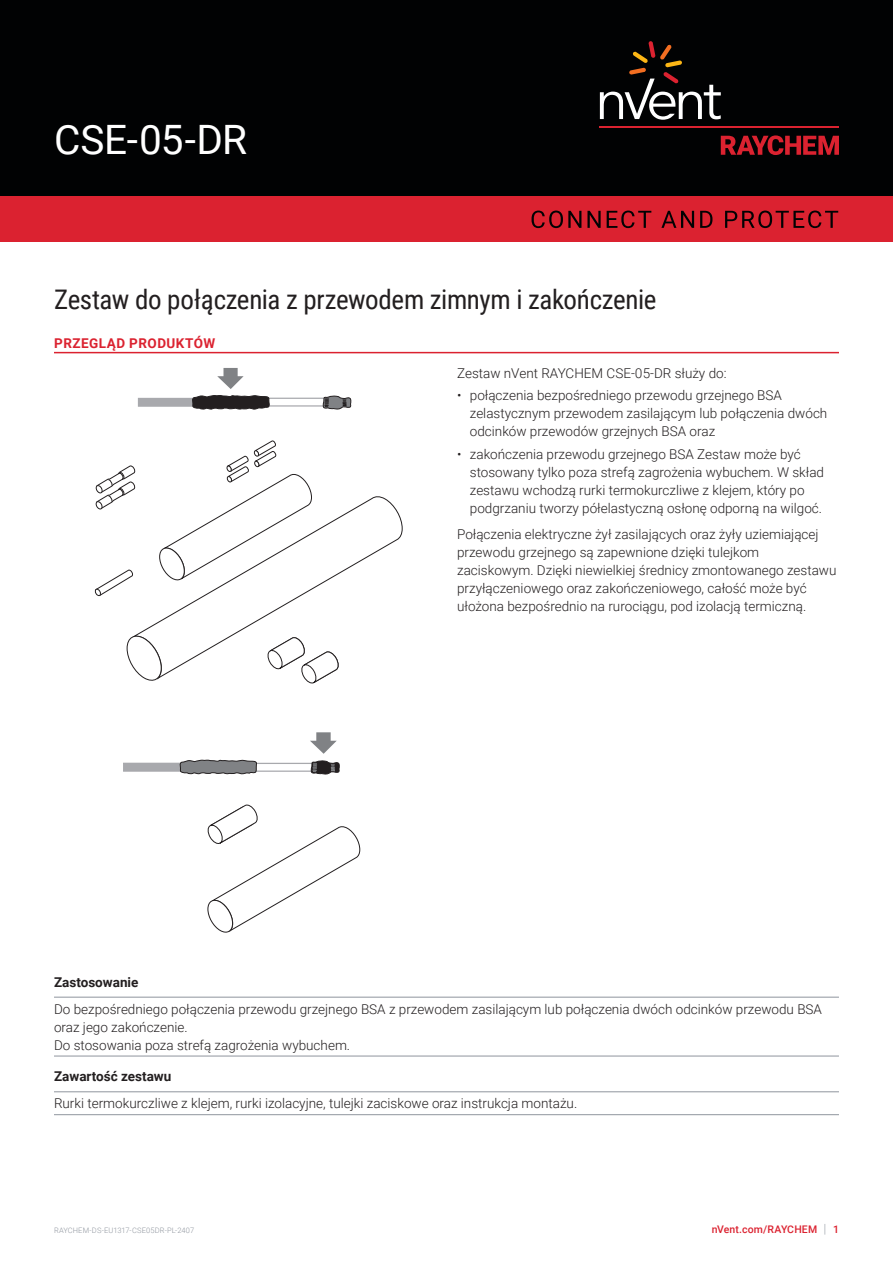
<style>
.page{position:relative;width:893px;height:1263px;background:#fff}
.page>*{position:absolute;margin:0;border:0;box-sizing:border-box;transform-origin:0 0}
.Title_Product_Name{font:40.5px "Roboto";letter-spacing:-.01em;color:#fff}
.Product_Description{font:27px "Roboto Condensed";letter-spacing:-.015em;color:#231f20}
.Bodytext_1{font:300 13.5px/18px "Roboto";color:#231f20}
.Bodytext_2{font:300 13.5px/18px "Roboto";color:#231f20}
.Subhead_L-2{font:700 13.5px "Roboto";color:#231f20}
.Subhead{font:700 13.5px "Roboto";letter-spacing:.035em;color:#db2230}
.t1{font:500 10.5px "Roboto";letter-spacing:.015em;color:#db2230}
.t2{font:300 7.5px "Roboto";letter-spacing:.015em;color:#8f959e}
.s1{font-weight:300;font-size:12.6px;color:#8f959e}
</style>
<div class="page">
<div style="left:0;top:0;width:893px;height:196px;background:#010203"></div>
<div style="left:0;top:196px;width:893px;height:45px;background:#db2230"></div>
<svg style="left:532px;top:211px;width:306px;height:17px"></svg>
<svg style="left:721px;top:135px;width:118px;height:20px"></svg>
<hr style="left:600px;top:127px;width:239px;height:1px;background:#db2230">
<svg style="left:600px;top:41px;width:121px;height:79px"></svg>
<hr style="left:54px;top:352px;width:785px;height:1px;background:#db2230">
<svg style="left:306px;top:680px;width:13px;height:4px"></svg>
<svg style="left:207px;top:804px;width:154px;height:129px"></svg>
<svg style="left:139px;top:496px;width:264px;height:184px"></svg>
<svg style="left:126px;top:633px;width:36px;height:48px"></svg>
<svg style="left:95px;top:465px;width:41px;height:45px"></svg>
<div style="left:138px;top:398px;width:59px;height:8px;background:#a8a9ad"></div>
<div style="left:138px;top:398px;width:60px;height:9px;border:1px solid #a8a9ad"></div>
<svg style="left:217px;top:368px;width:27px;height:21px"></svg>
<svg style="left:192px;top:395px;width:160px;height:15px"></svg>
<div style="left:124px;top:763px;width:57px;height:8px;background:#a8a9ad"></div>
<div style="left:123px;top:763px;width:59px;height:9px;border:1px solid #a8a9ad"></div>
<svg style="left:94px;top:569px;width:39px;height:27px"></svg>
<svg style="left:150px;top:440px;width:162px;height:142px"></svg>
<svg style="left:180px;top:732px;width:160px;height:42px"></svg>
<hr style="left:54px;top:997px;width:785px;height:1px;background:#8f959e">
<hr style="left:54px;top:1056px;width:785px;height:1px;background:#8f959e">
<hr style="left:54px;top:1091px;width:785px;height:1px;background:#8f959e">
<hr style="left:54px;top:1114px;width:785px;height:1px;background:#8f959e">
<p class="Title_Product_Name" style="left:54px;top:111px;width:195px">CSE-05-DR</p>
<p class="Product_Description" style="left:54px;top:281px;width:604px">Zestaw do połączenia z przewodem zimnym i zakończenie</p>
<p class="Subhead" style="left:54px;top:333px;width:163px">PRZEGLĄD PRODUKTÓW</p>
<p class="Bodytext_1" style="left:457px;top:364px;width:271px">Zestaw nVent RAYCHEM CSE-05-DR służy do:</p>
<p class="Bodytext_1" style="left:470px;top:386px;width:359px;text-indent:-13px">• połączenia bezpośredniego przewodu grzejnego BSA zelastycznym przewodem zasilającym lub połączenia dwóch odcinków przewodów grzejnych BSA oraz</p>
<p class="Bodytext_1" style="left:470px;top:444px;width:356px;text-indent:-13px">• zakończenia przewodu grzejnego BSA Zestaw może być stosowany tylko poza strefą zagrożenia wybuchem. W skład zestawu wchodzą rurki termokurczliwe z klejem, który po podgrzaniu tworzy półelastyczną osłonę odporną na wilgoć.</p>
<p class="Bodytext_1" style="left:457px;top:525px;width:381px">Połączenia elektryczne żył zasilających oraz żyły uziemiającej przewodu grzejnego są zapewnione dzięki tulejkom zaciskowym. Dzięki niewielkiej średnicy zmontowanego zestawu przyłączeniowego oraz zakończeniowego, całość może być ułożona bezpośrednio na rurociągu, pod izolacją termiczną.</p>
<p class="Subhead_L-2" style="left:54px;top:972px;width:86px">Zastosowanie</p>
<p class="Bodytext_2" style="left:54px;top:999px;width:769px">Do bezpośredniego połączenia przewodu grzejnego BSA z przewodem zasilającym lub połączenia dwóch odcinków przewodu BSA oraz jego zakończenie.</p>
<p class="Bodytext_2" style="left:54px;top:1035px;width:298px">Do stosowania poza strefą zagrożenia wybuchem.</p>
<p class="Subhead_L-2" style="left:54px;top:1067px;width:119px">Zawartość zestawu</p>
<p class="Bodytext_2" style="left:54px;top:1094px;width:525px">Rurki termokurczliwe z klejem, rurki izolacyjne, tulejki zaciskowe oraz instrukcja montażu.</p>
<p class="t2" style="left:54px;top:1225px;width:142px">RAYCHEM-DS-EU1317-CSE05DR-PL-2407</p>
<p class="t1" style="left:712px;top:1222px;width:129px">nVent.com/RAYCHEM <span class="s1">|</span> 1</p>
</div>
